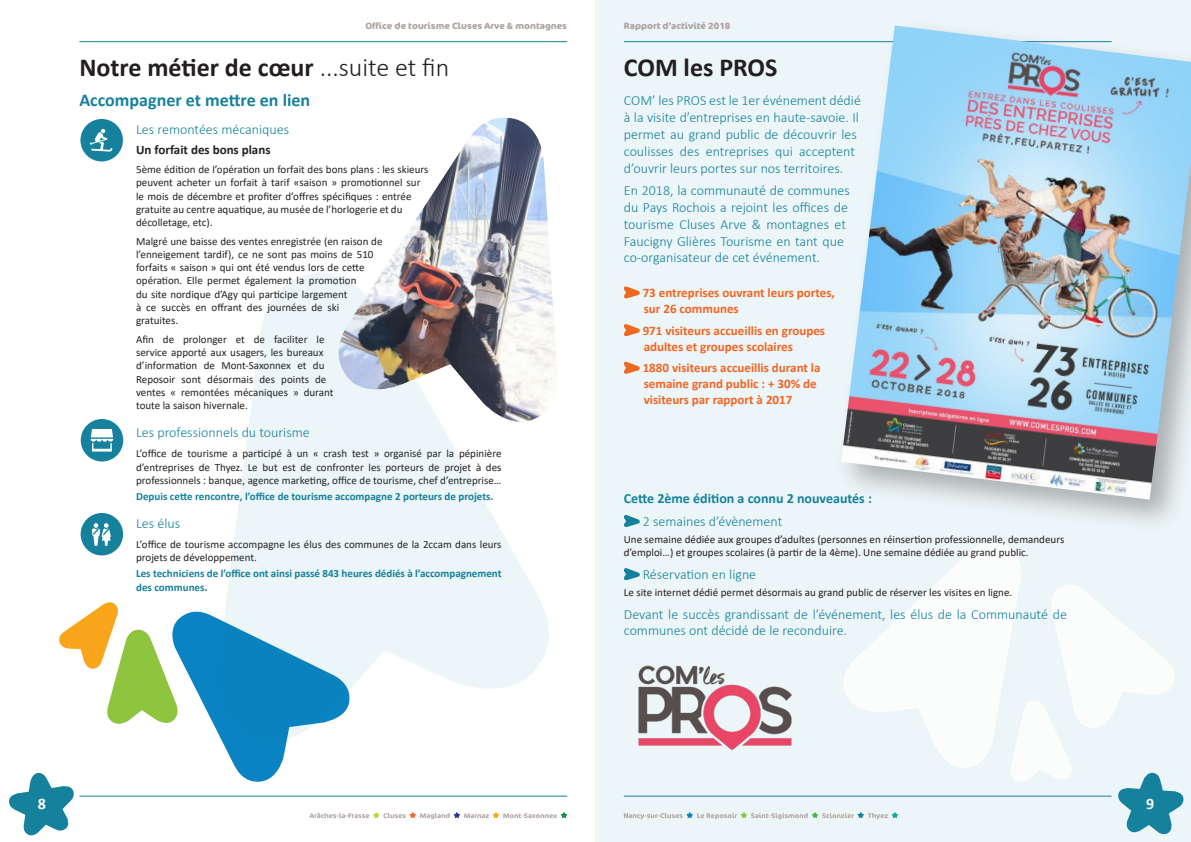
<style>
.page{position:relative;width:1191px;height:842px;background:#fff}
.page>*{position:absolute;margin:0;border:0;box-sizing:border-box;transform-origin:0 0}
.t1{font:700 26px "Calibri";color:#231f20}
.t2{font:700 18px "Calibri";color:#15819c}
.t3{font:700 16px "Calibri";color:#fff}
.t4{font:300 14px/16.8px "Calibri";color:#15819c}
.t5{font:700 14px "Calibri";color:#15819c}
.t6{font:700 13px/16px "Calibri";color:#f36421}
.t7{font:700 13px "Calibri";color:#231f20}
.t8{font:11px/13.2px "Calibri";color:#231f20}
.t9{font:700 11px/13.2px "Calibri";color:#15819c}
.t10{font:700 9px "Cocon OT";color:#afa39f}
.s1{font-weight:300}
</style>
<div class="page">
<div style="left:595px;top:0;width:596px;height:842px;background:#ecf5f7"></div>
<svg style="left:843px;top:542px;width:178px;height:226px;fill:#fbfdfd"></svg>
<svg style="left:1008px;top:582px;width:176px;height:253px"></svg>
<hr style="left:79px;top:41px;width:488px;height:1px;background:#15819c">
<hr style="left:624px;top:41px;width:487px;height:1px;background:#15819c">
<hr style="left:624px;top:796px;width:487px;height:1px;background:#15819c">
<svg style="left:624px;top:812px;width:274px;height:7px"></svg>
<img style="left:638px;top:665px;width:154px;height:85px">
<div style="left:81px;top:513px;width:42px;height:42px;background:#15819c;border-radius:50%"></div>
<svg style="left:92px;top:523px;width:19px;height:23px"></svg>
<div style="left:80px;top:119px;width:43px;height:42px;background:#15819c;border-radius:50%"></div>
<svg style="left:90px;top:129px;width:22px;height:23px"></svg>
<div style="left:81px;top:419px;width:42px;height:42px;background:#15819c;border-radius:50%"></div>
<svg style="left:91px;top:429px;width:22px;height:23px"></svg>
<svg style="left:9px;top:602px;width:558px;height:234px"></svg>
<div style="left:833px;top:18px;width:358px;height:516px;background:#231f20;opacity:.33"></div>
<img style="left:841px;top:26px;width:350px;height:474px">
<svg style="left:624px;top:515px;width:16px;height:12px"></svg>
<svg style="left:624px;top:568px;width:16px;height:12px"></svg>
<svg style="left:624px;top:286px;width:16px;height:13px"></svg>
<svg style="left:624px;top:324px;width:16px;height:12px"></svg>
<svg style="left:624px;top:362px;width:16px;height:12px"></svg>
<img style="left:385px;top:118px;width:165px;height:150px">
<svg style="left:216px;top:268px;width:346px;height:474px;fill:#ecf5f7"></svg>
<p class="t10" style="left:365px;top:20px;width:203px">Office de tourisme Cluses Arve &amp; montagnes</p>
<p class="t10" style="left:624px;top:20px;width:108px">Rapport d’activité 2018</p>
<h1 class="t1" style="left:79px;top:49px;width:371px">Notre métier de cœur <span class="s1">...suite et fin</span></h1>
<h2 class="t2" style="left:79px;top:88px;width:232px">Accompagner et mettre en lien</h2>
<p class="t4" style="left:136px;top:121px;width:154px">Les remontées mécaniques</p>
<p class="t7" style="left:136px;top:141px;width:136px">Un forfait des bons plans</p>
<p class="t8" style="left:136px;top:163px;width:294px">5ème édition de l’opération un forfait des bons plans : les skieurs peuvent acheter un forfait à tarif «saison » promotionnel sur le mois de décembre et profiter d’offres spécifiques : entrée gratuite au centre aquatique, au musée de l’horlogerie et du décolletage, etc).</p>
<p class="t8" style="left:136px;top:234px;width:248px">Malgré une baisse des ventes enregistrée (en raison de l’enneigement tardif), ce ne sont pas moins de 510 forfaits « saison » qui ont été vendus lors de cette opération. Elle permet également la promotion<br>du site nordique d’Agy qui participe largement<br>à ce succès en offrant des journées de ski gratuites.</p>
<p class="t8" style="left:136px;top:332px;width:199px">Afin de prolonger et de faciliter le service apporté aux usagers, les bureaux d’information de Mont-Saxonnex et du Reposoir sont désormais des points de ventes « remontées mécaniques » durant toute la saison hivernale.</p>
<p class="t4" style="left:136px;top:424px;width:175px">Les professionnels du tourisme</p>
<p class="t8" style="left:136px;top:447px;width:367px;text-align:justify">L’office de tourisme a participé à un « crash test » organisé par la pépinière d’entreprises de Thyez. Le but est de confronter les porteurs de projet à des professionnels : banque, agence marketing, office de tourisme, chef d’entreprise…</p>
<p class="t9" style="left:136px;top:489px;width:359px">Depuis cette rencontre, l’office de tourisme accompagne 2 porteurs de projets.</p>
<p class="t4" style="left:136px;top:515px;width:46px">Les élus</p>
<p class="t8" style="left:136px;top:538px;width:367px">L’office de tourisme accompagne les élus des communes de la 2ccam dans leurs projets de développement.</p>
<p class="t9" style="left:136px;top:567px;width:367px">Les techniciens de l’office ont ainsi passé 843 heures dédiés à l’accompagnement des communes.</p>
<h1 class="t1" style="left:624px;top:49px;width:155px">COM les PROS</h1>
<p class="t4" style="left:624px;top:92px;width:239px">COM’ les PROS est le 1er événement dédié à la visite d’entreprises en haute-savoie. Il permet au grand public de découvrir les coulisses des entreprises qui acceptent d’ouvrir leurs portes sur nos territoires.</p>
<p class="t4" style="left:624px;top:182px;width:228px">En 2018, la communauté de communes du Pays Rochois a rejoint les offices de tourisme Cluses Arve &amp; montagnes et Faucigny Glières Tourisme en tant que co-organisateur de cet événement.</p>
<p class="t6" style="left:642px;top:284px;width:194px">73 entreprises ouvrant leurs portes, sur 26 communes</p>
<p class="t6" style="left:642px;top:322px;width:184px">971 visiteurs accueillis en groupes adultes et groupes scolaires</p>
<p class="t6" style="left:642px;top:360px;width:179px">1880 visiteurs accueillis durant la semaine grand public : + 30% de visiteurs par rapport à 2017</p>
<p class="t5" style="left:624px;top:488px;width:249px">Cette 2ème édition a connu 2 nouveautés :</p>
<p class="t4" style="left:642px;top:512px;width:141px">2 semaines d’évènement</p>
<p class="t8" style="left:624px;top:532px;width:442px">Une semaine dédiée aux groupes d’adultes (personnes en réinsertion professionnelle, demandeurs d’emploi…) et groupes scolaires (à partir de la 4ème). Une semaine dédiée au grand public.</p>
<p class="t4" style="left:642px;top:565px;width:115px">Réservation en ligne</p>
<p class="t8" style="left:624px;top:586px;width:390px">Le site internet dédié permet désormais au grand public de réserver les visites en ligne.</p>
<p class="t4" style="left:624px;top:605px;width:444px">Devant le succès grandissant de l’événement, les élus de la Communauté de communes ont décidé de le reconduire.</p>
<h3 class="t3" style="left:38px;top:793px;width:10px">8</h3>
<h3 class="t3" style="left:1146px;top:793px;width:10px">9</h3>
</div>
